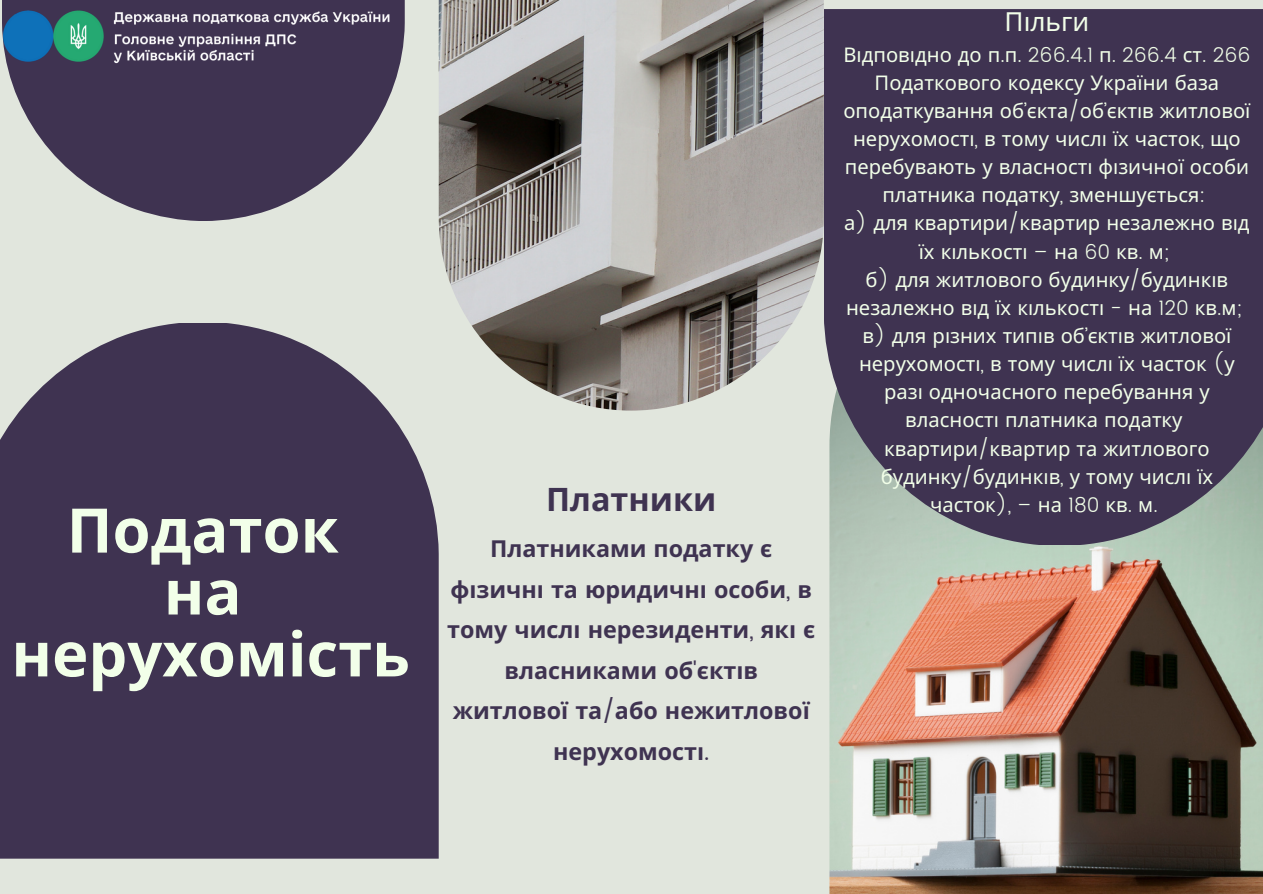
<style>
.page{position:relative;width:1263px;height:894px;background:#fff}
.page>*{position:absolute;margin:0;border:0;box-sizing:border-box;transform-origin:0 0}
.t1{font:700 61.5px/61.8px "Open Sans";color:#f2ffe9;text-align:center}
.t2{font:700 32.25px "Noto Sans";color:#3f3351}
.t3{font:26.25px "Noto Sans";color:#f2ffe9}
.t4{font:700 23.25px/40.5px "Noto Sans";color:#3f3351;text-align:center}
.t5{font:20.25px/28px "Noto Sans";color:#f2ffe9;text-align:center}
.t6{font:300 20.25px "Poppins";color:#f2ffe9}
.s1{font-family:"Poppins";font-weight:400}
.s2{font-family:"Noto Sans";font-weight:400}
.s3{font-family:"Poppins";font-weight:300}
</style>
<div class="page">
<div style="left:0;top:0;width:1263px;height:893px;background:#e1e6dd"></div>
<svg style="left:2px;top:0;width:402px;height:220px;fill:#3f3351"></svg>
<svg style="left:0;top:323px;width:439px;height:535px;background:#4b415b"></svg>
<img style="left:829px;top:544px;width:434px;height:349px">
<img style="left:439px;top:0;width:385px;height:410px">
<svg style="left:824px;top:9px;width:439px;height:535px;background:#473d58"></svg>
<img style="left:2px;top:9px;width:391px;height:54px">
<h1 class="t1" style="left:11px;top:497px;width:400px">Податок<br>на нерухомість</h1>
<h2 class="t2" style="left:546px;top:476px;width:172px">Платники</h2>
<p class="t4" style="left:447px;top:527px;width:370px">Платниками податку є фізичні та юридичні особи<span class="s1">,</span> в тому числі нерезиденти<span class="s1">,</span> які є власниками об<span class="s1">'</span>єкті в житлової та<span class="s1">/</span>або нежитлової нерухомості <span class="s1">.</span></p>
<p class="t3" style="left:1005px;top:3px;width:86px">Пільги</p>
<p class="t6" style="left:843px;top:43px;width:409px"><span class="s2">Відповідно до п</span>.<span class="s2">п</span>. 266.4.1 <span class="s2">п</span>. 266.4 <span class="s2">ст</span>. 266</p>
<p class="t5" style="left:843px;top:68px;width:409px">Податкового кодексу України база оподаткування об<span class="s3">’</span>єкта<span class="s3">/</span>об<span class="s3">’</span>єкті в житлової нерухомості<span class="s3">,</span> в тому числі їх часток<span class="s3">,</span> що перебувають у власності фізичної особи платника податку<span class="s3">,</span> зменшується<span class="s3">:<br></span>а<span class="s3">)</span> для квартири<span class="s3">/</span>квартир незалежно від їх кількості <span class="s3">–</span> на <span class="s3">60</span> кв<span class="s3">.</span> м<span class="s3">;<br></span>б<span class="s3">)</span> для житлового будинку<span class="s3">/</span>будинкі в незалежно від їх кількості <span class="s3">-</span> на <span class="s3">120</span> кв<span class="s3">.</span>м<span class="s3">; </span>в<span class="s3">)</span> для різних типі в об<span class="s3">’</span>єкті в житлової нерухомості<span class="s3">,</span> в тому числі їх часток <span class="s3">(</span>у разі одночасного перебування у власності платника податку квартири<span class="s3">/</span>квартир та житлового будинку<span class="s3">/</span>будинкі в<span class="s3">,</span> у тому числі їх часток<span class="s3">), –</span> на <span class="s3">180</span> кв<span class="s3">.</span> м<span class="s3">.</span></p>
</div>
